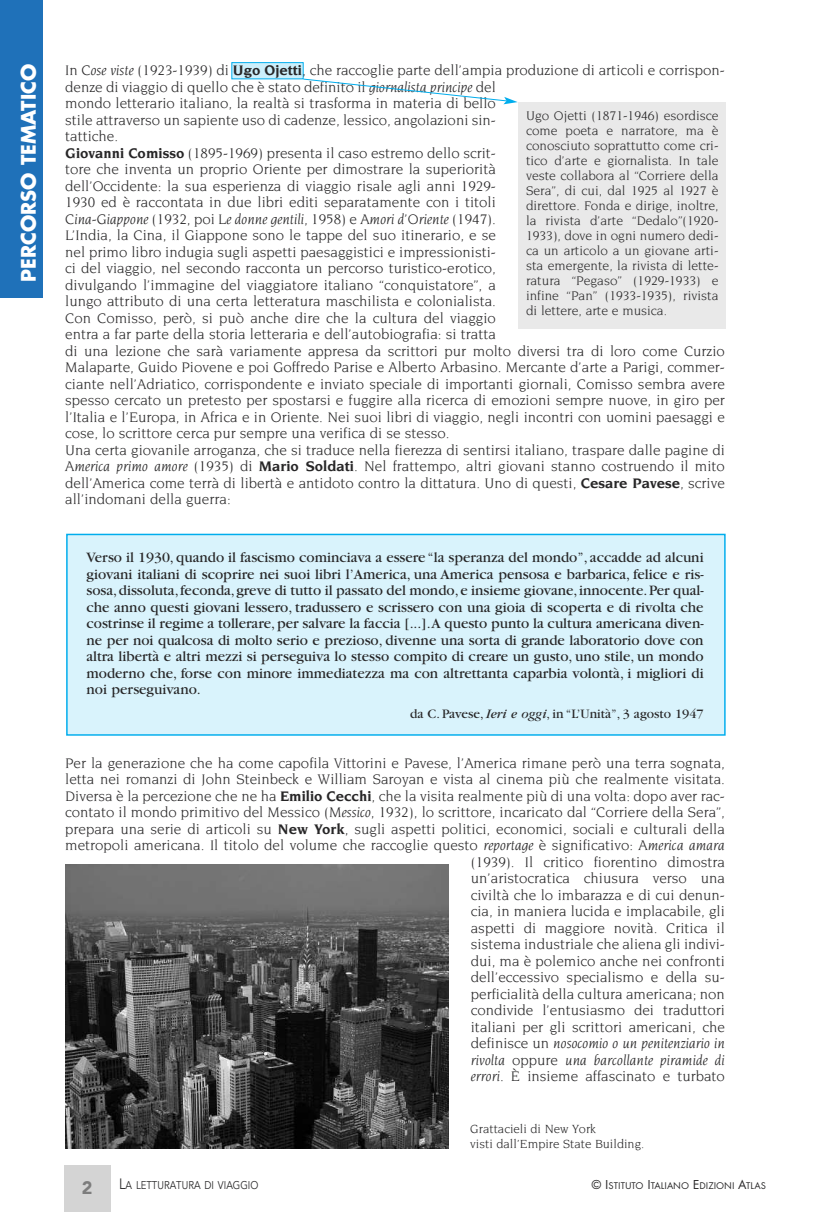
<style>
.page{position:relative;width:830px;height:1212px;background:#fff}
.page>*{position:absolute;margin:0;border:0;box-sizing:border-box;transform-origin:0 0}
.t1{font:700 19.5px "Futura";color:#fff}
.t2{font:900 18px "Avenir";color:#7d7d7d}
.t3{font:15px/16.5px "Novarese";color:#272627}
.t4{font:15px/16.5px "Garamond";color:#272627;text-align:justify}
.t5{font:13.5px/15px "Novarese";color:#272627;text-align:justify}
.t6{font:13.5px "Garamond";color:#272627}
.t7{font:12.75px/14.2px "Novarese";color:#272627}
.t8{font:11.25px "Avenir";color:#272627;scale:.85 1}
.t9{font:10.2px "Futura T";color:#272627}
.s1{font-style:italic}
.s2{font-weight:700}
.s3{font-size:15px}
.s4{font-size:13.5px}
</style>
<div class="page">
<div style="left:0;top:0;width:43px;height:298px;background:#1f71b9"></div>
<div style="left:64px;top:1165px;width:47px;height:47px;background:#d4d4d4"></div>
<div style="left:68px;top:535px;width:655px;height:199px;background:#d9f3fc"></div>
<div style="left:66px;top:534px;width:659px;height:202px;border:2px solid #00aded"></div>
<div style="left:232px;top:63px;width:71px;height:15px;background:#cceffb"></div>
<div style="left:231px;top:62px;width:72px;height:17px;border:1px solid #00aded"></div>
<div style="left:518px;top:102px;width:207px;height:227px;background:#e9e9e9"></div>
<svg style="left:302px;top:78px;width:215px;height:26px"></svg>
<img style="left:66px;top:865px;width:382px;height:283px">
<h1 class="t1" style="left:19px;top:282px;width:220px;rotate:-90deg">PERCORSO TEMATICO</h1>
<p class="t3" style="left:65px;top:63px;width:661px">In <span class="s1">Cose viste</span> (1923-1939) di <span class="s2">Ugo Ojetti</span>, che raccoglie parte dell’ampia produzione di articoli e corrispon&shy;denze di viaggio di quello che è stato definito il <span class="s1">giornalista principe</span> del<br>mondo letterario italiano, la realtà si trasforma in materia di bello<br>stile attraverso un sapiente uso di cadenze, lessico, angolazioni sin-<br>tattiche.<br><span class="s2">Giovanni Comisso</span> (1895-1969) presenta il caso estremo dello scrit-<br>tore che inventa un proprio Oriente per dimostrare la superiorità<br>dell’Occidente: la sua esperienza di viaggio risale agli anni 1929-<br>1930 ed è raccontata in due libri editi separatamente con i titoli<br><span class="s1">Cina-Giappone</span> (1932, poi <span class="s1">Le donne gentili</span>, 1958) e <span class="s1">Amori d’Oriente</span> (1947).<br>L’India, la Cina, il Giappone sono le tappe del suo itinerario, e se<br>nel primo libro indugia sugli aspetti paesaggistici e impressionisti-<br>ci del viaggio, nel secondo racconta un percorso turistico-erotico,<br>divulgando l’immagine del viaggiatore italiano “conquistatore”, a<br>lungo attributo di una certa letteratura maschilista e colonialista.<br>Con Comisso, però, si può anche dire che la cultura del viaggio<br>entra a far parte della storia letteraria e dell’autobiografia: si tratta<br>di una lezione che sarà variamente appresa da scrittori pur molto diversi tra di loro come Curzio Malaparte, Guido Piovene e poi Goffredo Parise e Alberto Arbasino. Mercante d’arte a Parigi, commer&shy;ciante nell’Adriatico, corrispondente e inviato speciale di importanti giornali, Comisso sembra avere spesso cercato un pretesto per spostarsi e fuggire alla ricerca di emozioni sempre nuove, in giro per l’Italia e l’Europa, in Africa e in Oriente. Nei suoi libri di viaggio, negli incontri con uomini paesaggi e cose, lo scrittore cerca pur sempre una verifica di se stesso.<br>Una certa giovanile arroganza, che si traduce nella fierezza di sentirsi italiano, traspare dalle pagine di <span class="s1">America primo amore</span> (1935) di <span class="s2">Mario Soldati</span>. Nel frattempo, altri giovani stanno costruendo il mito dell’America come terrà di libertà e antidoto contro la dittatura. Uno di questi, <span class="s2">Cesare Pavese</span>, scrive all’indomani della guerra:</p>
<p class="t5" style="left:525px;top:109px;width:194px">Ugo Ojetti (1871-1946) esordisce come poeta e narratore, ma è conosciuto soprattutto come cri&shy;tico d’arte e giornalista. In tale veste collabora al “Corriere della Sera”, di cui, dal 1925 al 1927 è direttore. Fonda e dirige, inoltre, la rivista d’arte “Dedalo”(1920- 1933), dove in ogni numero dedi&shy;ca un articolo a un giovane arti&shy;sta emergente, la rivista di lette&shy;ratura “Pegaso” (1929-1933) e infine “Pan” (1933-1935), rivista di lettere, arte e musica.</p>
<p class="t4" style="left:86px;top:550px;width:618px">Verso il 1930, quando il fascismo cominciava a essere “la speranza del mondo”, accadde ad alcuni giovani italiani di scoprire nei suoi libri l’America, una America pensosa e barbarica, felice e ris&shy;sosa,dissoluta,feconda,greve di tutto il passato del mondo,e insieme giovane,innocente.Per qual&shy;che anno questi giovani lessero, tradussero e scrissero con una gioia di scoperta e di rivolta che costrinse il regime a tollerare,per salvare la faccia [...].A questo punto la cultura americana diven&shy;ne per noi qualcosa di molto serio e prezioso, divenne una sorta di grande laboratorio dove con altra libertà e altri mezzi si perseguiva lo stesso compito di creare un gusto, uno stile, un mondo moderno che, forse con minore immediatezza ma con altrettanta caparbia volontà, i migliori di noi perseguivano.</p>
<p class="t6" style="left:410px;top:709px;width:295px">da C. Pavese, <span class="s1">Ieri e oggi</span>, in “L’Unità”, 3 agosto 1947</p>
<p class="t3" style="left:65px;top:755px;width:661px;text-align:right">Per la generazione che ha come capofila Vittorini e Pavese, l’America rimane però una terra sognata, letta nei romanzi di John Steinbeck e William Saroyan e vista al cinema più che realmente visitata.<br>Diversa è la percezione che ne ha <span class="s2">Emilio Cecchi</span>, che la visita realmente più di una volta: dopo aver rac&shy;contato il mondo primitivo del Messico (<span class="s1">Messico</span>, 1932), lo scrittore, incaricato dal “Corriere della Sera”, prepara una serie di articoli su <span class="s2">New York</span>, sugli aspetti politici, economici, sociali e culturali della metropoli americana. Il titolo del volume che raccoglie questo <span class="s1">reportage</span> è significativo: <span class="s1">America amara </span>(1939). Il critico fiorentino dimostra<br>un’aristocratica chiusura verso una<br>civiltà che lo imbarazza e di cui denun-<br>cia, in maniera lucida e implacabile, gli<br>aspetti di maggiore novità. Critica il<br>sistema industriale che aliena gli indivi-<br>dui, ma è polemico anche nei confronti<br>dell’eccessivo specialismo e della su-<br>perficialità della cultura americana; non<br>condivide l’entusiasmo dei traduttori<br>italiani per gli scrittori americani, che<br>definisce un <span class="s1">nosocomio o un penitenziario in<br>rivolta</span> oppure <span class="s1">una barcollante piramide di<br>errori</span>. È insieme affascinato e turbato</p>
<p class="t7" style="left:470px;top:1123px;width:175px">Grattacieli di New York<br>visti dall’Empire State Building.</p>
<p class="t2" style="left:82px;top:1176px;width:12px">2</p>
<p class="t8" style="left:119px;top:1177px;width:165px"><span class="s3">L</span>A LETTURATURA DI VIAGGIO</p>
<p class="t9" style="left:591px;top:1179px;width:176px"><span class="s4">© I</span>STITUTO <span class="s4">I</span>TALIANO <span class="s4">E</span>DIZIONI <span class="s4">A</span>TLAS</p>
</div>
